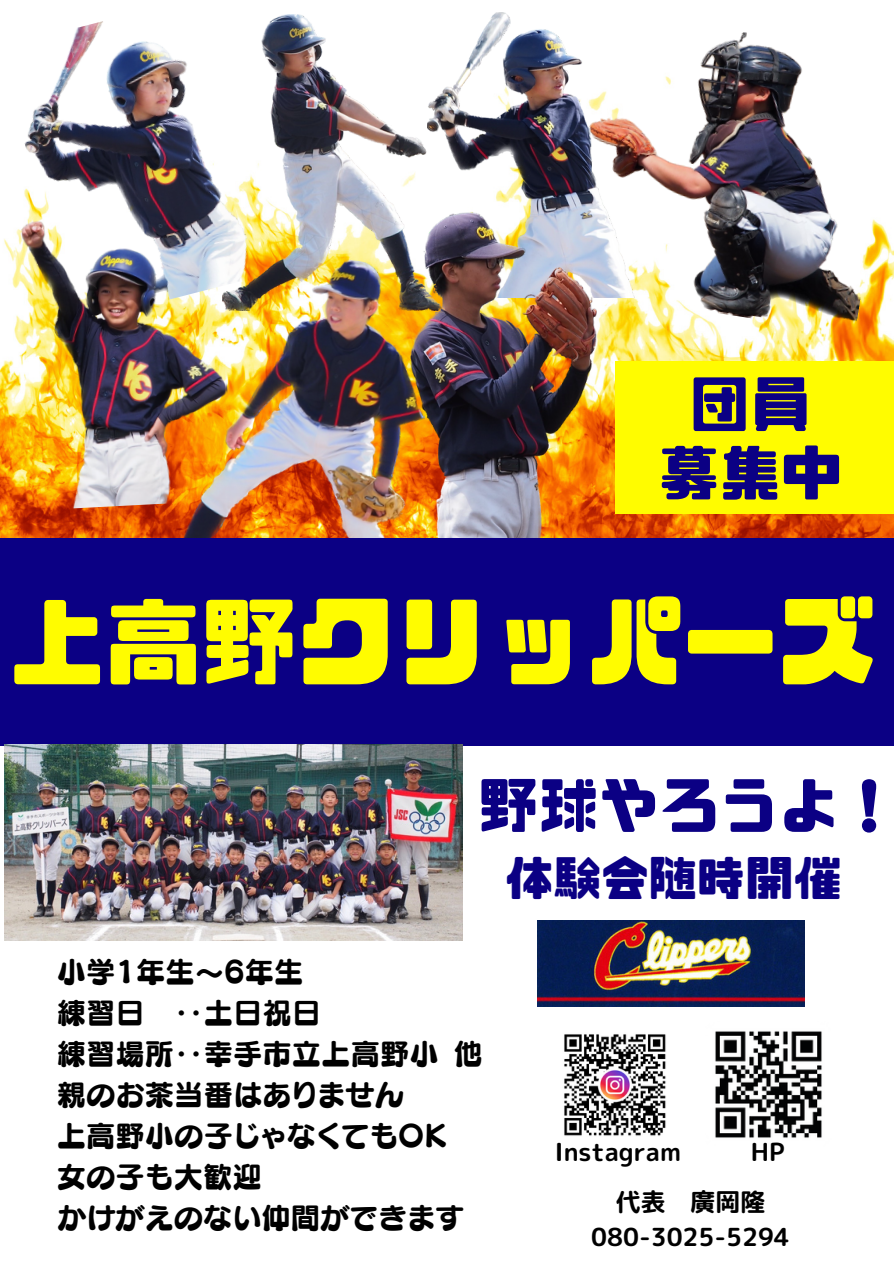
<style>
.page{position:relative;width:894px;height:1264px;background:#fff}
.page>*{position:absolute;margin:0;border:0;box-sizing:border-box;transform-origin:0 0}
.t1{font:96.15px "CP Font";color:#fffc00}
.t2{font:61.2px "CP Font";color:#0b0084}
.t3{font:60px "CP Font";color:#0b0084}
.t4{font:48px "CP Font";color:#0b0084}
.t5{font:29.4px "TEST Slump DB";color:#000}
.t6{font:24.9px "rounded mplus 1 p bold";color:#000}
</style>
<div class="page">
<img style="left:0;top:12px;width:893px;height:526px">
<img style="left:257px;top:14px;width:170px;height:229px">
<img style="left:0;top:12px;width:257px;height:313px">
<img style="left:564px;top:12px;width:329px;height:322px">
<img style="left:427px;top:13px;width:207px;height:285px">
<img style="left:411px;top:212px;width:185px;height:326px">
<img style="left:184px;top:243px;width:260px;height:295px">
<img style="left:21px;top:212px;width:212px;height:298px">
<div style="left:0;top:538px;width:893px;height:207px;background:#0b0084"></div>
<div style="left:614px;top:361px;width:279px;height:152px;background:#fffc00"></div>
<img style="left:564px;top:1034px;width:102px;height:102px">
<img style="left:5px;top:744px;width:457px;height:196px">
<img style="left:537px;top:920px;width:267px;height:86px">
<img style="left:715px;top:1031px;width:107px;height:107px">
<p class="t2" style="left:688px;top:374px;width:124px">団員</p>
<p class="t2" style="left:658px;top:443px;width:185px">募集中</p>
<p class="t1" style="left:9px;top:595px;width:866px">上高野クリッパーズ</p>
<p class="t3" style="left:478px;top:776px;width:422px">野球やろうよ！</p>
<p class="t5" style="left:57px;top:957px;width:245px">小学1年生〜6年生</p>
<p class="t5" style="left:57px;top:998px;width:259px">練習日 ・・土日祝日</p>
<p class="t5" style="left:57px;top:1039px;width:427px">練習場所・・幸手市立上高野小他</p>
<p class="t5" style="left:57px;top:1079px;width:348px">親のお茶当番はありません</p>
<p class="t5" style="left:57px;top:1120px;width:390px">上高野小の子じゃなくてもOK</p>
<p class="t5" style="left:57px;top:1161px;width:207px">女の子も大歓迎</p>
<p class="t5" style="left:57px;top:1202px;width:409px">かけがえのない仲間ができます</p>
<p class="t4" style="left:505px;top:854px;width:338px">体験会随時開催</p>
<p class="t6" style="left:555px;top:1133px;width:127px">Instagram</p>
<p class="t6" style="left:750px;top:1133px;width:35px">HP</p>
<p class="t6" style="left:615px;top:1183px;width:151px">代表 廣岡隆</p>
<p class="t6" style="left:591px;top:1218px;width:200px">080-3025-5294</p>
</div>
